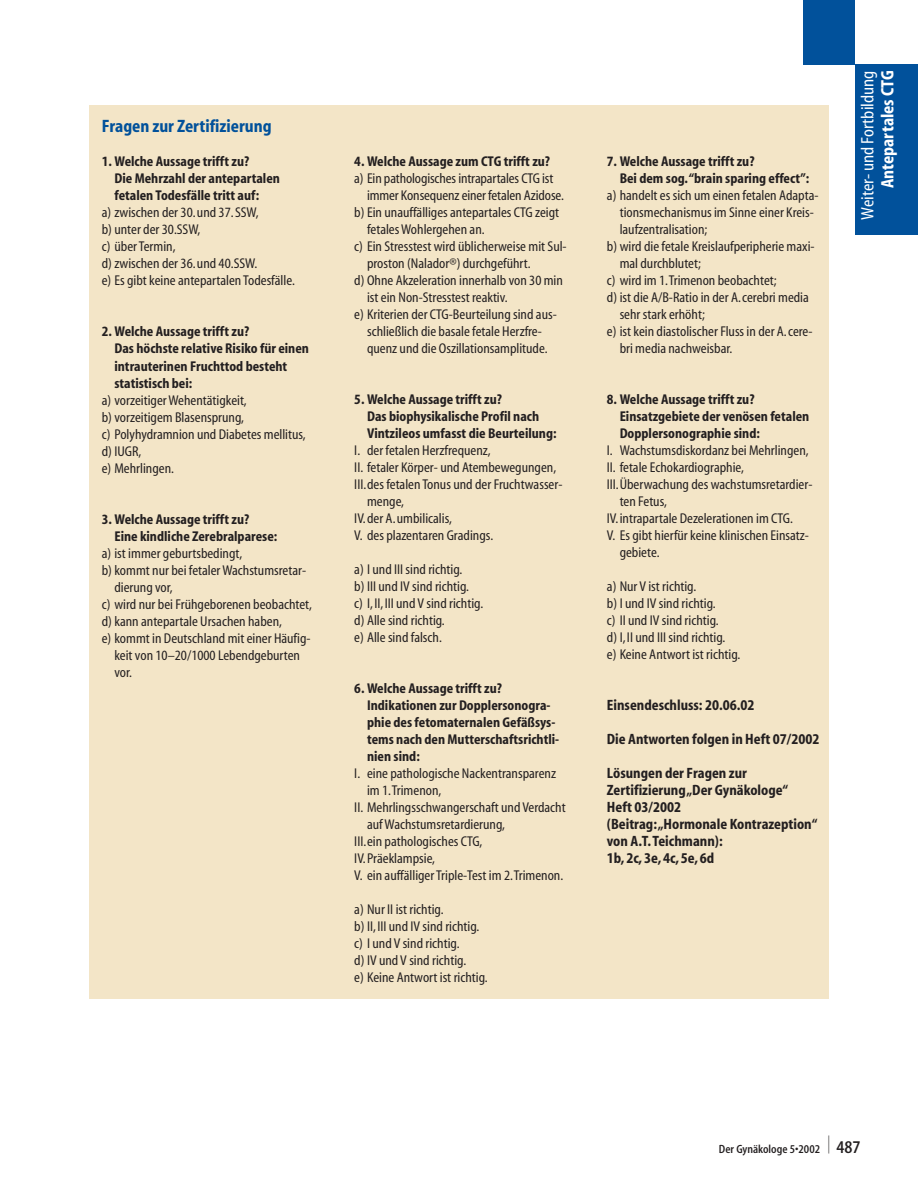
<style>
.page{position:relative;width:918px;height:1203px;background:#fff}
.page>*{position:absolute;margin:0;border:0;box-sizing:border-box;transform-origin:0 0}
.t1{font:700 condensed 18px "S Myriad";color:#01519b}
.t2{font:condensed 18px "S Myriad";color:#fff}
.t3{font:700 condensed 18px "S Myriad";color:#fff}
.t4{font:700 condensed 15px/17px "S Myriad";color:#231f20}
.t5{font:condensed 14.25px/17px "S Myriad";color:#231f20}
.t6{font:700 condensed 14.25px/17px "S Myriad";color:#231f20}
.t7{font:600 condensed 12px "S Myriad";color:#231f20}
.s1{font-size:18px}
</style>
<div class="page">
<div style="left:855px;top:65px;width:63px;height:170px;background:#01519b"></div>
<div style="left:804px;top:0;width:51px;height:64px;background:#01519b"></div>
<div style="left:89px;top:105px;width:740px;height:893px;background:#f3e5c7"></div>
<p class="t1" style="left:102px;top:120px;width:171px">Fragen zur Zertifizierung</p>
<p class="t6" style="left:114px;top:155px;width:167px;text-indent:-13px">1. Welche Aussage trifft zu?<br>Die Mehrzahl der antepartalen fetalen Todesfälle tritt auf:</p>
<p class="t5" style="left:102px;top:204px;width:195px">a) zwischen der 30.und 37.SSW,<br>b) unter der 30.SSW,<br>c) über Termin,<br>d) zwischen der 36.und 40.SSW.<br>e) Es gibt keine antepartalen Todesfälle.</p>
<p class="t6" style="left:114px;top:325px;width:196px;text-indent:-13px">2. Welche Aussage trifft zu?<br>Das höchste relative Risiko für einen intrauterinen Fruchttod besteht statistisch bei:</p>
<p class="t5" style="left:102px;top:391px;width:206px">a) vorzeitiger Wehentätigkeit,<br>b) vorzeitigem Blasensprung,<br>c) Polyhydramnion und Diabetes mellitus, d) IUGR,<br>e) Mehrlingen.</p>
<p class="t6" style="left:114px;top:512px;width:164px;text-indent:-13px">3. Welche Aussage trifft zu?<br>Eine kindliche Zerebralparese:</p>
<p class="t5" style="left:102px;top:544px;width:142px">a) ist immer geburtsbedingt,</p>
<p class="t5" style="left:102px;top:561px;width:206px">b) kommt nur bei fetaler Wachstumsretar-</p>
<p class="t5" style="left:114px;top:578px;width:60px">dierung vor,</p>
<p class="t5" style="left:102px;top:595px;width:212px">c) wird nur bei Frühgeborenen beobachtet,</p>
<p class="t5" style="left:102px;top:612px;width:182px">d) kann antepartale Ursachen haben,</p>
<p class="t5" style="left:102px;top:629px;width:210px">e) kommt in Deutschland mit einer Häufig-</p>
<p class="t5" style="left:114px;top:646px;width:187px">keit von 10–20/1000 Lebendgeburten</p>
<p class="t5" style="left:114px;top:663px;width:19px">vor.</p>
<p class="t6" style="left:354px;top:154px;width:197px">4. Welche Aussage zum CTG trifft zu?</p>
<p class="t5" style="left:354px;top:169px;width:201px">a) Ein pathologisches intrapartales CTG ist</p>
<p class="t5" style="left:367px;top:187px;width:198px">immer Konsequenz einer fetalen Azidose.</p>
<p class="t5" style="left:354px;top:204px;width:206px">b) Ein unauffälliges antepartales CTG zeigt</p>
<p class="t5" style="left:367px;top:221px;width:119px">fetales Wohlergehen an.</p>
<p class="t5" style="left:354px;top:238px;width:214px">c) Ein Stresstest wird üblicherweise mit Sul-</p>
<p class="t5" style="left:367px;top:255px;width:165px">proston (Nalador®) durchgeführt.</p>
<p class="t5" style="left:354px;top:272px;width:210px">d) Ohne Akzeleration innerhalb von 30 min</p>
<p class="t5" style="left:367px;top:289px;width:142px">ist ein Non-Stresstest reaktiv.</p>
<p class="t5" style="left:354px;top:306px;width:204px">e) Kriterien der CTG-Beurteilung sind aus-</p>
<p class="t5" style="left:367px;top:323px;width:176px">schließlich die basale fetale Herzfre-</p>
<p class="t5" style="left:367px;top:340px;width:182px">quenz und die Oszillationsamplitude.</p>
<p class="t6" style="left:367px;top:392px;width:191px;text-indent:-13px">5. Welche Aussage trifft zu?<br>Das biophysikalische Profil nach<br>Vintzileos umfasst die Beurteilung:</p>
<p class="t5" style="left:354px;top:442px;width:138px">I. der fetalen Herzfrequenz,</p>
<p class="t5" style="left:354px;top:459px;width:203px">II. fetaler Körper- und Atembewegungen,</p>
<p class="t5" style="left:354px;top:476px;width:210px">III.des fetalen Tonus und der Fruchtwasser-</p>
<p class="t5" style="left:367px;top:493px;width:38px">menge,</p>
<p class="t5" style="left:354px;top:510px;width:99px">IV.der A.umbilicalis,</p>
<p class="t5" style="left:354px;top:527px;width:140px">V. des plazentaren Gradings.</p>
<p class="t5" style="left:354px;top:561px;width:130px">a) I und III sind richtig.<br>b) III und IV sind richtig.<br>c) I,II,III und V sind richtig. d) Alle sind richtig.<br>e) Alle sind falsch.</p>
<p class="t6" style="left:367px;top:681px;width:194px;text-indent:-13px">6. Welche Aussage trifft zu?<br>Indikationen zur Dopplersonogra&shy;phie des fetomaternalen Gefäßsys&shy;tems nach den Mutterschaftsrichtli&shy;nien sind:</p>
<p class="t5" style="left:354px;top:765px;width:203px">I. eine pathologische Nackentransparenz</p>
<p class="t5" style="left:367px;top:782px;width:76px">im 1.Trimenon,</p>
<p class="t5" style="left:354px;top:799px;width:213px">II. Mehrlingsschwangerschaft und Verdacht</p>
<p class="t5" style="left:367px;top:816px;width:139px">auf Wachstumsretardierung,</p>
<p class="t5" style="left:354px;top:833px;width:130px">III.ein pathologisches CTG,</p>
<p class="t5" style="left:354px;top:850px;width:82px">IV.Präeklampsie,</p>
<p class="t5" style="left:354px;top:867px;width:210px">V. ein auffälliger Triple-Test im 2.Trimenon.</p>
<p class="t5" style="left:354px;top:901px;width:135px">a) Nur II ist richtig.<br>b) II,III und IV sind richtig. c) I und V sind richtig.<br>d) IV und V sind richtig.<br>e) Keine Antwort ist richtig.</p>
<p class="t6" style="left:620px;top:154px;width:191px;text-indent:-13px">7. Welche Aussage trifft zu?<br>Bei dem sog.“brain sparing effect”:</p>
<p class="t5" style="left:607px;top:186px;width:213px">a) handelt es sich um einen fetalen Adapta-</p>
<p class="t5" style="left:620px;top:203px;width:196px">tionsmechanismus im Sinne einer Kreis-</p>
<p class="t5" style="left:620px;top:220px;width:89px">laufzentralisation;</p>
<p class="t5" style="left:607px;top:238px;width:209px">b) wird die fetale Kreislaufperipherie maxi-</p>
<p class="t5" style="left:620px;top:255px;width:83px">mal durchblutet;</p>
<p class="t5" style="left:607px;top:272px;width:171px">c) wird im 1.Trimenon beobachtet;</p>
<p class="t5" style="left:607px;top:289px;width:203px">d) ist die A/B-Ratio in der A.cerebri media</p>
<p class="t5" style="left:620px;top:306px;width:87px">sehr stark erhöht;</p>
<p class="t5" style="left:607px;top:323px;width:207px">e) ist kein diastolischer Fluss in der A.cere-</p>
<p class="t5" style="left:620px;top:340px;width:114px">bri media nachweisbar.</p>
<p class="t6" style="left:620px;top:392px;width:191px;text-indent:-13px">8. Welche Aussage trifft zu?<br>Einsatzgebiete der venösen fetalen<br>Dopplersonographie sind:</p>
<p class="t5" style="left:607px;top:442px;width:203px">I. Wachstumsdiskordanz bei Mehrlingen,</p>
<p class="t5" style="left:607px;top:459px;width:139px">II. fetale Echokardiographie,</p>
<p class="t5" style="left:607px;top:476px;width:207px">III.Überwachung des wachstumsretardier-</p>
<p class="t5" style="left:620px;top:493px;width:49px">ten Fetus,</p>
<p class="t5" style="left:607px;top:510px;width:187px">IV.intrapartale Dezelerationen im CTG.</p>
<p class="t5" style="left:607px;top:527px;width:204px">V. Es gibt hierfür keine klinischen Einsatz-</p>
<p class="t5" style="left:620px;top:544px;width:41px">gebiete.</p>
<p class="t5" style="left:607px;top:578px;width:135px">a) Nur V ist richtig.<br>b) I und IV sind richtig.<br>c) II und IV sind richtig.<br>d) I,II und III sind richtig.<br>e) Keine Antwort ist richtig.</p>
<p class="t4" style="left:607px;top:698px;width:149px">Einsendeschluss: 20.06.02</p>
<p class="t4" style="left:607px;top:732px;width:214px">Die Antworten folgen in Heft 07/2002</p>
<p class="t4" style="left:607px;top:766px;width:212px">Lösungen der Fragen zur<br>Zertifizierung „Der Gynäkologe“<br>Heft 03/2002<br>(Beitrag: „Hormonale Kontrazeption“ von A.T.Teichmann):<br>1b, 2c, 3e, 4c, 5e, 6d</p>
<p class="t2" style="left:857px;top:220px;width:151px;rotate:-90deg">Weiter- und Fortbildung</p>
<p class="t3" style="left:881px;top:188px;width:119px;rotate:-90deg">Antepartales CTG</p>
<p class="t7" style="left:719px;top:1144px;width:143px">Der Gynäkologe 5•2002 <sup>|</sup> <span class="s1">487</span></p>
</div>
